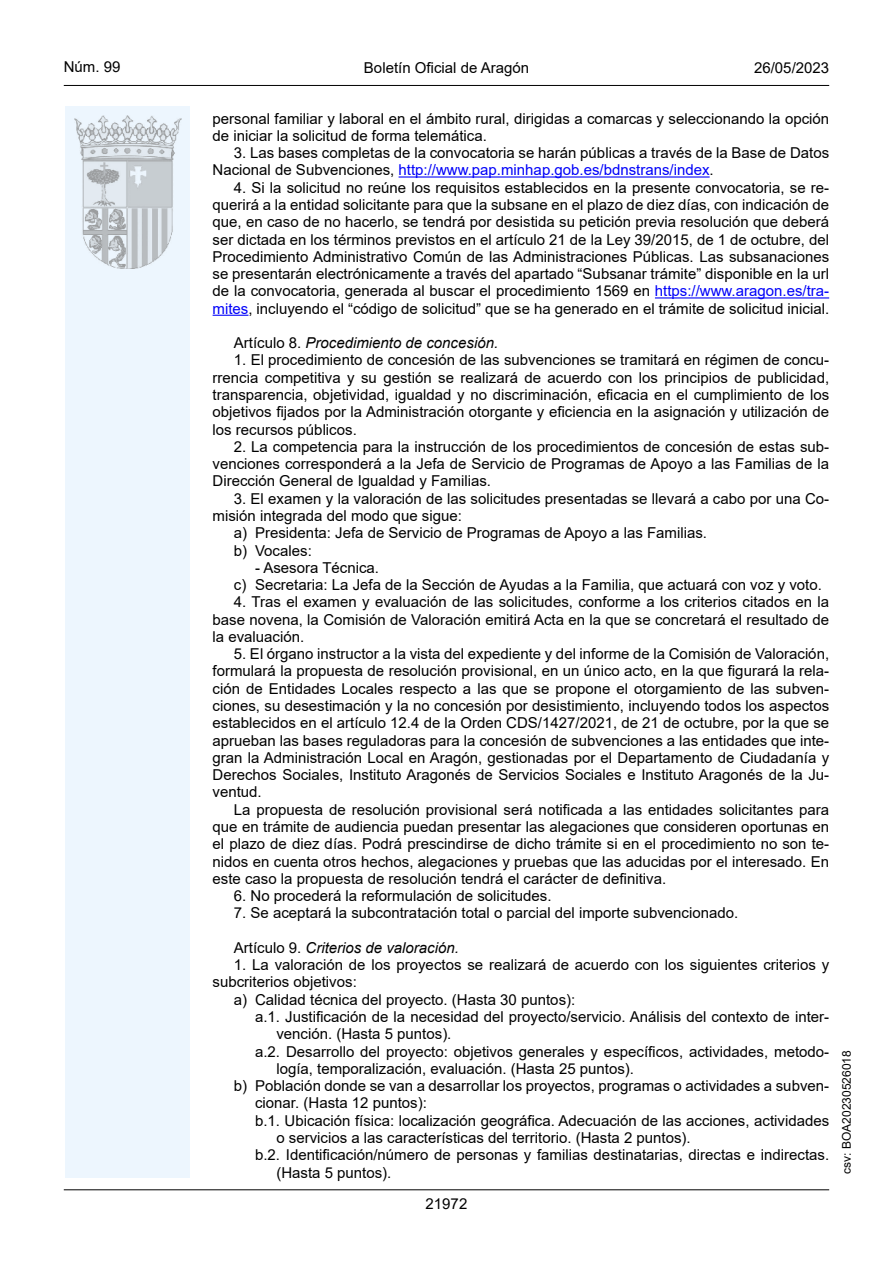
<style>
.page{position:relative;width:893px;height:1263px;background:#fff}
.page>*{position:absolute;margin:0;border:0;box-sizing:border-box;transform-origin:0 0}
.inicio_de_parrafo{font:15px/17.2px "Arial";color:#000;text-align:justify}
.Sangrado_02{font:15px/17.2px "Arial";color:#000}
.Sangrado_01{font:15px/17.2px "Arial";color:#000}
.inicio_de_parrafo-2{font:italic 15px "Arial";color:#000}
.estilo_head-c{font:15px "Arial";color:#000}
.estilo_head-d{font:15px "Arial";color:#000}
.estilo_head-i{font:15px "Arial";color:#000}
.numero_pagina{font:15px "Arial";color:#000}
.estilo_head-i-2{font:12px "Arial";color:#000}
.s1{color:#0000fa}
.s2{font-style:normal}
</style>
<div class="page">
<div style="left:65px;top:106px;width:125px;height:1072px;background:#edf6fe"></div>
<img style="left:75px;top:115px;width:106px;height:153px">
<hr style="left:64px;top:85px;width:765px;height:1px;background:#000">
<hr style="left:64px;top:1189px;width:765px;height:1px;background:#000">
<hr style="left:399px;top:176px;width:311px;height:2px;background:#0000fa">
<hr style="left:655px;top:297px;width:174px;height:1px;background:#0000fa">
<hr style="left:213px;top:315px;width:35px;height:1px;background:#0000fa">
<p class="estilo_head-i" style="left:64px;top:57px;width:58px">Núm. 99</p>
<p class="estilo_head-c" style="left:364px;top:57px;width:167px">Boletín Oficial de Aragón</p>
<p class="estilo_head-d" style="left:754px;top:57px;width:77px">26/05/2023</p>
<p class="inicio_de_parrafo" style="left:213px;top:110px;width:618px">personal familiar y laboral en el ámbito rural, dirigidas a comarcas y seleccionando la opción de iniciar la solicitud de forma telemática.</p>
<p class="inicio_de_parrafo" style="left:213px;top:144px;width:618px;text-indent:21px">3. Las bases completas de la convocatoria se harán públicas a través de la Base de Datos<br>Nacional de Subvenciones, <span class="s1">http://www.pap.minhap.gob.es/bdnstrans/index</span>.</p>
<p class="inicio_de_parrafo" style="left:213px;top:179px;width:618px;text-indent:21px">4. Si la solicitud no reúne los requisitos establecidos en la presente convocatoria, se re&shy;querirá a la entidad solicitante para que la subsane en el plazo de diez días, con indicación de que, en caso de no hacerlo, se tendrá por desistida su petición previa resolución que deberá ser dictada en los términos previstos en el artículo 21 de la Ley 39/2015, de 1 de octubre, del Procedimiento Administrativo Común de las Administraciones Públicas. Las subsanaciones se presentarán electrónicamente a través del apartado “Subsanar trámite” disponible en la url de la convocatoria, generada al buscar el procedimiento 1569 en <span class="s1">https://www.aragon.es/tra&shy;mites</span>, incluyendo el “código de solicitud” que se ha generado en el trámite de solicitud inicial.</p>
<p class="inicio_de_parrafo-2" style="left:234px;top:333px;width:266px"><span class="s2">Artículo 8.</span> Procedimiento de concesión.</p>
<p class="inicio_de_parrafo" style="left:213px;top:351px;width:618px;text-indent:21px">1. El procedimiento de concesión de las subvenciones se tramitará en régimen de concu&shy;rrencia competitiva y su gestión se realizará de acuerdo con los principios de publicidad, transparencia, objetividad, igualdad y no discriminación, eficacia en el cumplimiento de los objetivos fijados por la Administración otorgante y eficiencia en la asignación y utilización de los recursos públicos.</p>
<p class="inicio_de_parrafo" style="left:213px;top:438px;width:618px;text-indent:21px">2. La competencia para la instrucción de los procedimientos de concesión de estas sub&shy;venciones corresponderá a la Jefa de Servicio de Programas de Apoyo a las Familias de la Dirección General de Igualdad y Familias.</p>
<p class="inicio_de_parrafo" style="left:213px;top:490px;width:618px;text-indent:21px">3. El examen y la valoración de las solicitudes presentadas se llevará a cabo por una Co&shy;misión integrada del modo que sigue:</p>
<p class="Sangrado_01" style="left:234px;top:524px;width:475px">a) Presidenta: Jefa de Servicio de Programas de Apoyo a las Familias.</p>
<p class="Sangrado_01" style="left:234px;top:541px;width:79px">b) Vocales:</p>
<p class="Sangrado_01" style="left:255px;top:559px;width:125px">- Asesora Técnica.</p>
<p class="Sangrado_01" style="left:234px;top:576px;width:589px">c) Secretaria: La Jefa de la Sección de Ayudas a la Familia, que actuará con voz y voto.</p>
<p class="inicio_de_parrafo" style="left:213px;top:593px;width:618px;text-indent:21px">4. Tras el examen y evaluación de las solicitudes, conforme a los criterios citados en la base novena, la Comisión de Valoración emitirá Acta en la que se concretará el resultado de la evaluación.</p>
<p class="inicio_de_parrafo" style="left:213px;top:645px;width:618px;text-indent:21px">5. El órgano instructor a la vista del expediente y del informe de la Comisión de Valoración, formulará la propuesta de resolución provisional, en un único acto, en la que figurará la rela&shy;ción de Entidades Locales respecto a las que se propone el otorgamiento de las subven&shy;ciones, su desestimación y la no concesión por desistimiento, incluyendo todos los aspectos establecidos en el artículo 12.4 de la Orden CDS/1427/2021, de 21 de octubre, por la que se aprueban las bases reguladoras para la concesión de subvenciones a las entidades que inte&shy;gran la Administración Local en Aragón, gestionadas por el Departamento de Ciudadanía y Derechos Sociales, Instituto Aragonés de Servicios Sociales e Instituto Aragonés de la Ju&shy;ventud.</p>
<p class="inicio_de_parrafo" style="left:213px;top:801px;width:618px;text-indent:21px">La propuesta de resolución provisional será notificada a las entidades solicitantes para que en trámite de audiencia puedan presentar las alegaciones que consideren oportunas en el plazo de diez días. Podrá prescindirse de dicho trámite si en el procedimiento no son te&shy;nidos en cuenta otros hechos, alegaciones y pruebas que las aducidas por el interesado. En este caso la propuesta de resolución tendrá el carácter de definitiva.</p>
<p class="inicio_de_parrafo" style="left:234px;top:887px;width:319px">6. No procederá la reformulación de solicitudes.</p>
<p class="inicio_de_parrafo" style="left:234px;top:904px;width:506px">7. Se aceptará la subcontratación total o parcial del importe subvencionado.</p>
<p class="inicio_de_parrafo-2" style="left:234px;top:938px;width:227px"><span class="s2">Artículo 9.</span> Criterios de valoración.</p>
<p class="inicio_de_parrafo" style="left:213px;top:956px;width:618px;text-indent:21px">1. La valoración de los proyectos se realizará de acuerdo con los siguientes criterios y subcriterios objetivos:</p>
<p class="Sangrado_01" style="left:234px;top:991px;width:343px">a) Calidad técnica del proyecto. (Hasta 30 puntos):</p>
<p class="Sangrado_02" style="left:276px;top:1008px;width:554px;text-indent:-21px">a.1. Justificación de la necesidad del proyecto/servicio. Análisis del contexto de inter&shy;vención. (Hasta 5 puntos).</p>
<p class="Sangrado_02" style="left:276px;top:1042px;width:554px;text-indent:-21px">a.2. Desarrollo del proyecto: objetivos generales y específicos, actividades, metodo&shy;logía, temporalización, evaluación. (Hasta 25 puntos).</p>
<p class="Sangrado_01" style="left:255px;top:1077px;width:576px;text-indent:-21px">b) Población donde se van a desarrollar los proyectos, programas o actividades a subven&shy;cionar. (Hasta 12 puntos):</p>
<p class="Sangrado_02" style="left:276px;top:1112px;width:554px;text-indent:-21px">b.1. Ubicación física: localización geográfica. Adecuación de las acciones, actividades o servicios a las características del territorio. (Hasta 2 puntos).</p>
<p class="Sangrado_02" style="left:276px;top:1146px;width:554px;text-indent:-21px">b.2. Identificación/número de personas y familias destinatarias, directas e indirectas. (Hasta 5 puntos).</p>
<p class="numero_pagina" style="left:426px;top:1193px;width:43px">21972</p>
<p class="estilo_head-i-2" style="left:838px;top:1174px;width:125px;rotate:-90deg">csv: BOA20230526018</p>
</div>
